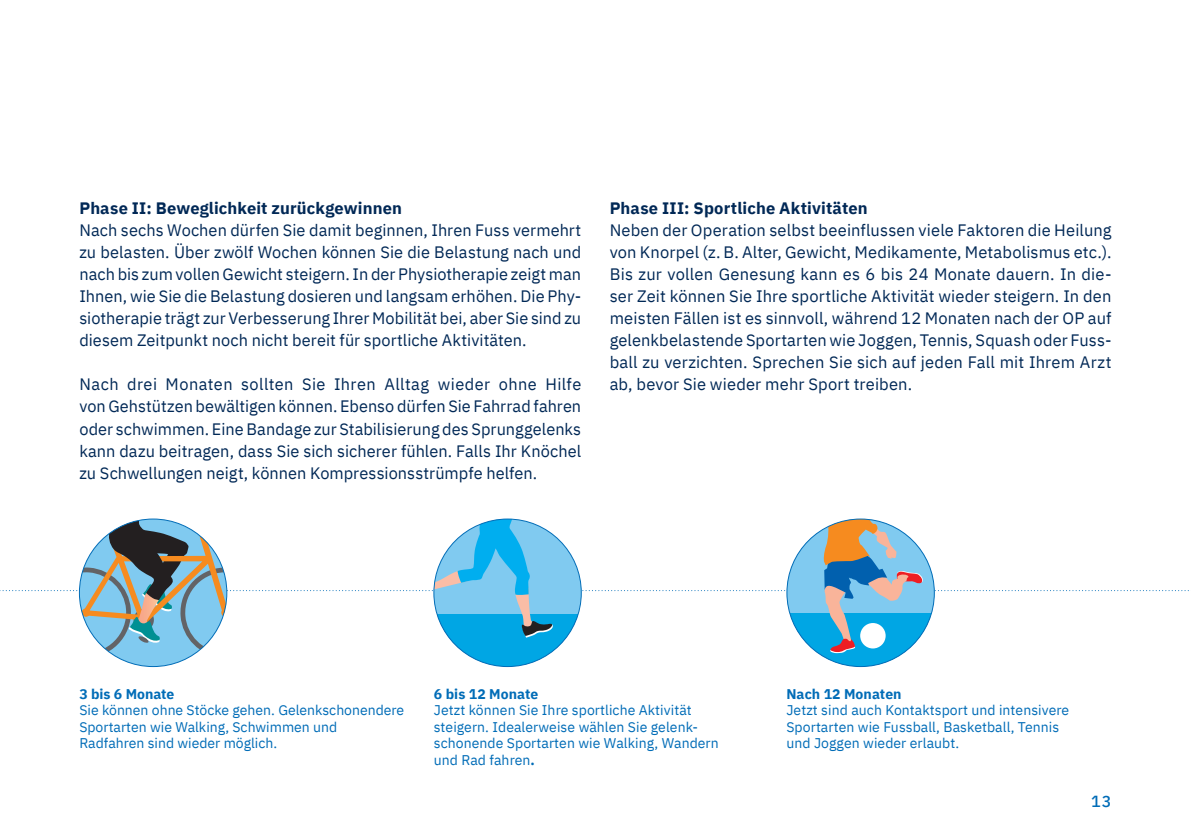
<style>
.page{position:relative;width:1191px;height:840px;background:#fff}
.page>*{position:absolute;margin:0;border:0;box-sizing:border-box;transform-origin:0 0}
.t1{font:16.4px/22px "IBM Plex Sans";letter-spacing:.005em;color:#002856;text-align:justify}
.t2{font:700 16.4px "IBM Plex Sans";letter-spacing:.01em;color:#002856}
.t3{font:500 16px "IBM Plex Sans";color:#006cb7}
.t4{font:14px/16.6px "IBM Plex Sans";letter-spacing:.005em;color:#006cb7}
.t5{font:700 14px "IBM Plex Sans";letter-spacing:.005em;color:#006cb7}
.s1{font-weight:700}
</style>
<div class="page">
<svg style="left:823px;top:657px;width:75px;height:9px"></svg>
<svg style="left:470px;top:657px;width:75px;height:9px"></svg>
<svg style="left:0;top:518px;width:1189px;height:139px"></svg>
<p class="t2" style="left:79px;top:195px;width:324px">Phase II: Beweglichkeit zurückgewinnen</p>
<p class="t1" style="left:79px;top:218px;width:503px">Nach sechs Wochen dürfen Sie damit beginnen, Ihren Fuss vermehrt zu belasten. Über zwölf Wochen können Sie die Belastung nach und nach bis zum vollen Gewicht steigern. In der Physiotherapie zeigt man Ihnen, wie Sie die Belastung dosieren und langsam erhöhen. Die Phy&shy;siotherapie trägt zur Verbesserung Ihrer Mobilität bei, aber Sie sind zu diesem Zeitpunkt noch nicht bereit für sportliche Aktivitäten.</p>
<p class="t1" style="left:79px;top:372px;width:503px">Nach drei Monaten sollten Sie Ihren Alltag wieder ohne Hilfe von Gehstützen bewältigen können. Ebenso dürfen Sie Fahrrad fahren oder schwimmen. Eine Bandage zur Stabilisierung des Sprunggelenks kann dazu beitragen, dass Sie sich sicherer fühlen. Falls Ihr Knöchel zu Schwellungen neigt, können Kompressionsstrümpfe helfen.</p>
<p class="t2" style="left:609px;top:195px;width:259px">Phase III: Sportliche Aktivitäten</p>
<p class="t1" style="left:609px;top:218px;width:503px">Neben der Operation selbst beeinflussen viele Faktoren die Heilung von Knorpel (z. B. Alter, Gewicht, Medikamente, Metabolismus etc.).<br>Bis zur vollen Genesung kann es 6 bis 24 Monate dauern. In die&shy;ser Zeit können Sie Ihre sportliche Aktivität wieder steigern. In den meisten Fällen ist es sinnvoll, während 12 Monaten nach der OP auf gelenkbelastende Sportarten wie Joggen, Tennis, Squash oder Fuss&shy;ball zu verzichten. Sprechen Sie sich auf jeden Fall mit Ihrem Arzt ab, bevor Sie wieder mehr Sport treiben.</p>
<p class="t5" style="left:79px;top:682px;width:97px">3 bis 6 Monate</p>
<p class="t4" style="left:79px;top:700px;width:326px">Sie können ohne Stöcke gehen. Gelenkschonendere<br>Sportarten wie Walking, Schwimmen und<br>Radfahren sind wieder möglich.</p>
<p class="t5" style="left:434px;top:682px;width:106px">6 bis 12 Monate</p>
<p class="t4" style="left:434px;top:700px;width:286px">Jetzt können Sie Ihre sportliche Aktivität steigern. Idealerweise wählen Sie gelenk&shy;schonende Sportarten wie Walking, Wandern und Rad fahren<span class="s1">.</span></p>
<p class="t5" style="left:786px;top:682px;width:117px">Nach 12 Monaten</p>
<p class="t4" style="left:786px;top:700px;width:284px">Jetzt sind auch Kontaktsport und intensivere<br>Sportarten wie Fussball, Basketball, Tennis und Joggen wieder erlaubt.</p>
<p class="t3" style="left:1091px;top:788px;width:22px">13</p>
</div>
